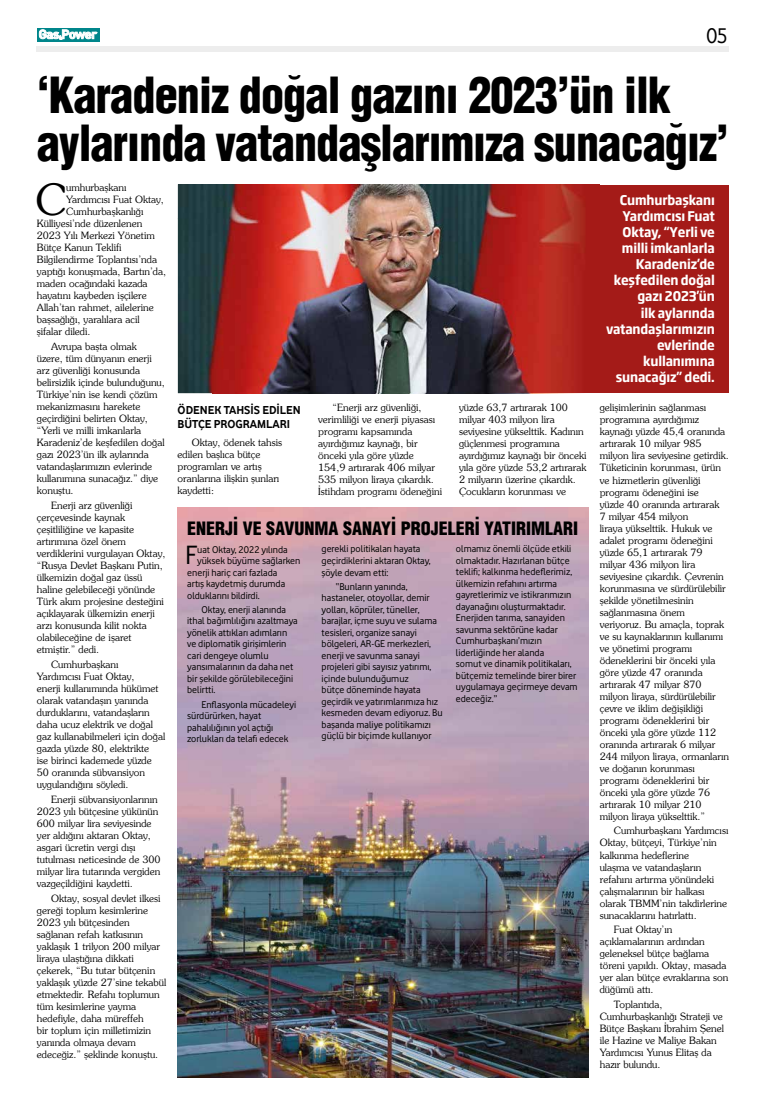
<style>
.page{position:relative;width:766px;height:1106px;background:#fff}
.page>*{position:absolute;margin:0;border:0;box-sizing:border-box;transform-origin:0 0}
.t1{font:48.6px/47.6px "Switzerland Cond Black Plain";letter-spacing:-.02em;color:#000;scale:.95 1}
.t2{font:42.8px "Southern Plain";color:#000}
.t3{font:27.4px "Vodafone Rg";color:#000}
.t4{font:22.3px "Vodafone Rg";color:#000;scale:.95 1}
.t5{font:18px "Switzerland Cond Black Plain";color:#000}
.t6{font:700 13.2px/16px "Soho Gothic Pro";letter-spacing:-.01em;color:#fff;text-align:right;scale:.91 1}
.t7{font:700 12px/14px "Vodafone Rg";color:#000}
.t8{font:10.2px/11.5px "Vodafone Rg";color:#000}
.t9{font:10px/12px "Southern Plain";color:#000}
</style>
<div class="page">
<div style="left:37px;top:46px;width:692px;height:6px;background:#ededed"></div>
<svg style="left:37px;top:28px;width:62px;height:13px"></svg>
<svg style="left:39px;top:30px;width:58px;height:9px"></svg>
<div style="left:178px;top:185px;width:550px;height:208px;background:#a41b18"></div>
<img style="left:177px;top:507px;width:411px;height:570px">
<img style="left:178px;top:184px;width:421px;height:1px">
<img style="left:212px;top:393px;width:369px;height:1px">
<img style="left:178px;top:185px;width:406px;height:208px">
<h3 class="t4" style="left:706px;top:22px;width:24px">05</h3>
<h1 class="t1" style="left:37px;top:71px;width:729px">‘Karadeniz doğal gazını 2023’ün ilk aylarında vatandaşlarımıza sunacağız’</h1>
<h2 class="t2" style="left:35px;top:173px;width:32px">C</h2>
<p class="t9" style="left:66px;top:181px;width:62px">umhurbaşkanı</p>
<p class="t9" style="left:66px;top:193px;width:99px">Yardımcısı Fuat Oktay,</p>
<p class="t9" style="left:66px;top:205px;width:79px">Cumhurbaşkanlığı</p>
<p class="t9" style="left:37px;top:217px;width:107px">Külliyesi’nde düzenlenen</p>
<p class="t9" style="left:37px;top:229px;width:119px">2023 Yılı Merkezi Yönetim</p>
<p class="t9" style="left:37px;top:241px;width:86px">Bütçe Kanun Teklifi</p>
<p class="t9" style="left:37px;top:253px;width:122px">Bilgilendirme Toplantısı’nda</p>
<p class="t9" style="left:37px;top:265px;width:131px">yaptığı konuşmada, Bartın’da,</p>
<p class="t9" style="left:37px;top:277px;width:112px">maden ocağındaki kazada</p>
<p class="t9" style="left:37px;top:289px;width:111px">hayatını kaybeden işçilere</p>
<p class="t9" style="left:37px;top:301px;width:118px">Allah’tan rahmet, ailelerine</p>
<p class="t9" style="left:37px;top:313px;width:104px">başsağlığı, yaralılara acil</p>
<p class="t9" style="left:37px;top:325px;width:55px">şifalar diledi.</p>
<p class="t9" style="left:37px;top:340px;width:129px;text-indent:14px">Avrupa başta olmak üzere, tüm dünyanın enerji arz güvenliği konusunda belirsizlik içinde bulunduğunu,<br>Türkiye’nin ise kendi çözüm mekanizmasını harekete geçirdiğini belirten Oktay, “Yerli ve milli imkanlarla<br>Karadeniz’de keşfedilen doğal gazı 2023’ün ilk aylarında vatandaşlarımızın evlerinde kullanımına sunacağız.” diye konuştu.</p>
<p class="t9" style="left:37px;top:499px;width:130px;text-indent:14px">Enerji arz güvenliği çerçevesinde kaynak çeşitliliğine ve kapasite artırımına özel önem verdiklerini vurgulayan Oktay, “Rusya Devlet Başkanı Putin, ülkemizin doğal gaz üssü haline gelebileceği yönünde<br>Türk akım projesine desteğini açıklayarak ülkemizin enerji arzı konusunda kilit nokta olabileceğine de işaret etmiştir.” dedi.</p>
<p class="t9" style="left:37px;top:658px;width:130px;text-indent:14px">Cumhurbaşkanı<br>Yardımcısı Fuat Oktay,<br>enerji kullanımında hükümet olarak vatandaşın yanında durduklarını, vatandaşların daha ucuz elektrik ve doğal gaz kullanabilmeleri için doğal gazda yüzde 80, elektrikte<br>ise birinci kademede yüzde<br>50 oranında sübvansiyon uygulandığını söyledi.</p>
<p class="t9" style="left:37px;top:793px;width:125px;text-indent:14px">Enerji sübvansiyonlarının<br>2023 yılı bütçesine yükünün<br>600 milyar lira seviyesinde yer aldığını aktaran Oktay, asgari ücretin vergi dışı tutulması neticesinde de 300 milyar lira tutarında vergiden vazgeçildiğini kaydetti.</p>
<p class="t9" style="left:37px;top:892px;width:131px;text-indent:14px">Oktay, sosyal devlet ilkesi gereği toplum kesimlerine<br>2023 yılı bütçesinden sağlanan refah katkısının yaklaşık 1 trilyon 200 milyar liraya ulaştığına dikkati çekerek, “Bu tutar bütçenin yaklaşık yüzde 27’sine tekabül etmektedir. Refahı toplumun tüm kesimlerine yayma hedefiyle, daha müreffeh<br>bir toplum için milletimizin yanında olmaya devam edeceğiz.” şeklinde konuştu.</p>
<h3 class="t6" style="left:606px;top:192px;width:121px">Cumhurbaşkanı<br>Yardımcısı Fuat<br>Oktay, “Yerli ve milli imkanlarla<br>Karadeniz’de keşfedilen doğal gazı 2023’ün<br>ilk aylarında vatandaşlarımızın evlerinde kullanımına sunacağız” dedi.</h3>
<p class="t7" style="left:177px;top:403px;width:125px">ÖDENEK TAHSİS EDİLEN<br>BÜTÇE PROGRAMLARI</p>
<p class="t9" style="left:177px;top:436px;width:106px;text-indent:14px">Oktay, ödenek tahsis edilen başlıca bütçe programları ve artış oranlarına ilişkin şunları kaydetti:</p>
<p class="t9" style="left:318px;top:401px;width:125px;text-indent:14px">“Enerji arz güvenliği, verimliliği ve enerji piyasası programı kapsamında ayırdığımız kaynağı, bir önceki yıla göre yüzde<br>154,9 artırarak 406 milyar<br>535 milyon liraya çıkardık.<br>İstihdam programı ödeneğini</p>
<p class="t9" style="left:459px;top:401px;width:129px">yüzde 63,7 artırarak 100 milyar 403 milyon lira seviyesine yükselttik. Kadının güçlenmesi programına ayırdığımız kaynağı bir önceki yıla göre yüzde 53,2 artırarak<br>2 milyarın üzerine çıkardık.<br>Çocukların korunması ve</p>
<p class="t9" style="left:599px;top:401px;width:131px">gelişimlerinin sağlanması programına ayırdığımız kaynağı yüzde 45,4 oranında artırarak 10 milyar 985 milyon lira seviyesine getirdik.<br>Tüketicinin korunması, ürün ve hizmetlerin güvenliği programı ödeneğini ise<br>yüzde 40 oranında artırarak<br>7 milyar 454 milyon<br>liraya yükselttik. Hukuk ve adalet programı ödeneğini yüzde 65,1 artırarak 79 milyar 436 milyon lira seviyesine çıkardık. Çevrenin korunmasına ve sürdürülebilir şekilde yönetilmesinin sağlanmasına önem veriyoruz. Bu amaçla, toprak ve su kaynaklarının kullanımı ve yönetimi programı ödeneklerini bir önceki yıla göre yüzde 47 oranında artırarak 47 milyar 870 milyon liraya, sürdürülebilir çevre ve iklim değişikliği programı ödeneklerini bir önceki yıla göre yüzde 112 oranında artırarak 6 milyar<br>244 milyon liraya, ormanların ve doğanın korunması programı ödeneklerini bir önceki yıla göre yüzde 76 artırarak 10 milyar 210 milyon liraya yükselttik.”</p>
<p class="t9" style="left:599px;top:824px;width:130px;text-indent:14px">Cumhurbaşkanı Yardımcısı<br>Oktay, bütçeyi, Türkiye’nin kalkınma hedeflerine<br>ulaşma ve vatandaşların refahını artırma yönündeki çalışmalarının bir halkası olarak TBMM’nin takdirlerine sunacaklarını hatırlattı.</p>
<p class="t9" style="left:599px;top:923px;width:130px;text-indent:14px">Fuat Oktay’ın açıklamalarının ardından geleneksel bütçe bağlama töreni yapıldı. Oktay, masada yer alan bütçe evraklarına son düğümü attı.</p>
<p class="t9" style="left:599px;top:998px;width:126px;text-indent:14px">Toplantıda,<br>Cumhurbaşkanlığı Strateji ve<br>Bütçe Başkanı İbrahim Şenel ile Hazine ve Maliye Bakan<br>Yardımcısı Yunus Elitaş da hazır bulundu.</p>
<h3 class="t5" style="left:187px;top:517px;width:392px">ENERJİ VE SAVUNMA SANAYİ PROJELERİ YATIRIMLARI</h3>
<h3 class="t3" style="left:185px;top:539px;width:14px">F</h3>
<p class="t8" style="left:197px;top:543px;width:92px">uat Oktay, 2022 yılında</p>
<p class="t8" style="left:456px;top:543px;width:123px">olmamız önemli ölçüde etkili olmaktadır. Hazırlanan bütçe teklifi; kalkınma hedeflerimiz, ülkemizin refahını artırma gayretlerimiz ve istikrarımızın dayanağını oluşturmaktadır.<br>Enerjiden tarıma, sanayiden savunma sektörüne kadar<br>Cumhurbaşkanı’mızın liderliğinde her alanda<br>somut ve dinamik politikaları, bütçemiz temelinde birer birer uygulamaya geçirmeye devam edeceğiz.”</p>
<p class="t8" style="left:321px;top:543px;width:111px">gerekli politikaları hayata geçirdiklerini aktaran Oktay, şöyle devam etti:</p>
<p class="t8" style="left:321px;top:580px;width:123px;text-indent:14px">“Bunların yanında, hastaneler, otoyollar, demir yolları, köprüler, tüneller, barajlar, içme suyu ve sulama tesisleri, organize sanayi bölgeleri, AR-GE merkezleri, enerji ve savunma sanayi projeleri gibi sayısız yatırımı, içinde bulunduğumuz<br>bütçe döneminde hayata geçirdik ve yatırımlarımıza hız kesmeden devam ediyoruz. Bu başarıda maliye politikamızı güçlü bir biçimde kullanıyor</p>
<p class="t8" style="left:197px;top:555px;width:105px">yüksek büyüme sağlarken</p>
<p class="t8" style="left:187px;top:566px;width:92px">enerji hariç cari fazlada</p>
<p class="t8" style="left:187px;top:578px;width:99px">artış kaydetmiş durumda</p>
<p class="t8" style="left:187px;top:589px;width:74px">olduklarını bildirdi.</p>
<p class="t8" style="left:187px;top:603px;width:112px;text-indent:14px">Oktay, enerji alanında ithal bağımlılığını azaltmaya yönelik attıkları adımların ve diplomatik girişimlerin cari dengeye olumlu yansımalarının da daha net bir şekilde görülebileceğini belirtti.</p>
<p class="t8" style="left:187px;top:698px;width:110px;text-indent:14px">Enflasyonla mücadeleyi sürdürürken, hayat pahalılığının yol açtığı zorlukları da telafi edecek</p>
</div>
